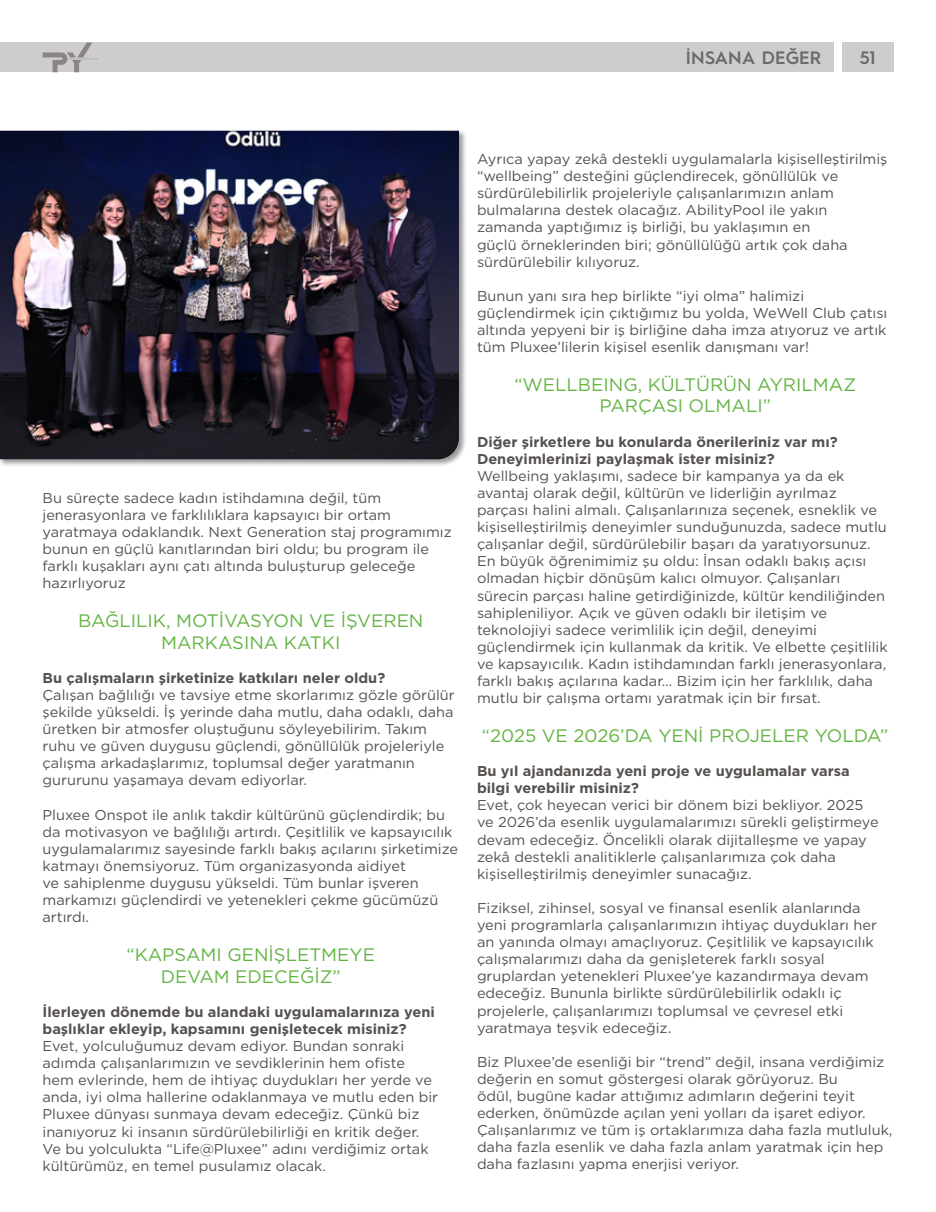
<style>
.page{position:relative;width:936px;height:1212px;background:#fff}
.page>*{position:absolute;margin:0;border:0;box-sizing:border-box;transform-origin:0 0}
.t1{font:18px/21.6px "Gotham";color:#63b443;text-align:center}
.t2{font:600 18px "Hurme Geometric Sans 1";letter-spacing:.01em;color:#6c6a68}
.t3{font:14.25px/17.1px "Gotham";color:#55514f}
.t4{font:700 14.25px/17.1px "Gotham";color:#55514f}
</style>
<div class="page">
<div style="left:0;top:43px;width:833px;height:29px;background:#cfcccc"></div>
<div style="left:842px;top:43px;width:51px;height:29px;background:#cfcccc"></div>
<svg style="left:43px;top:43px;width:55px;height:29px"></svg>
<div style="left:0;top:129px;width:466px;height:338px;background:#000;opacity:.4"></div>
<img style="left:0;top:131px;width:459px;height:328px">
<p class="t2" style="left:685px;top:45px;width:137px">İNSANA DEĞER</p>
<p class="t2" style="left:859px;top:45px;width:17px">51</p>
<p class="t3" style="left:43px;top:489px;width:411px">Bu süreçte sadece kadın istihdamına değil, tüm jenerasyonlara ve farklılıklara kapsayıcı bir ortam yaratmaya odaklandık. Next Generation staj programımız bunun en güçlü kanıtlarından biri oldu; bu program ile farklı kuşakları aynı çatı altında buluşturup geleceğe hazırlıyoruz</p>
<p class="t1" style="left:78px;top:609px;width:347px">BAĞLILIK, MOTİVASYON VE İŞVEREN<br>MARKASINA KATKI</p>
<p class="t4" style="left:43px;top:669px;width:344px">Bu çalışmaların şirketinize katkıları neler oldu?</p>
<p class="t3" style="left:43px;top:686px;width:413px">Çalışan bağlılığı ve tavsiye etme skorlarımız gözle görülür şekilde yükseldi. İş yerinde daha mutlu, daha odaklı, daha üretken bir atmosfer oluştuğunu söyleyebilirim. Takım ruhu ve güven duygusu güçlendi, gönüllülük projeleriyle çalışma arkadaşlarımız, toplumsal değer yaratmanın gururunu yaşamaya devam ediyorlar.</p>
<p class="t3" style="left:43px;top:806px;width:417px">Pluxee Onspot ile anlık takdir kültürünü güçlendirdik; bu da motivasyon ve bağlılığı artırdı. Çeşitlilik ve kapsayıcılık uygulamalarımız sayesinde farklı bakış açılarını şirketimize katmayı önemsiyoruz. Tüm organizasyonda aidiyet<br>ve sahiplenme duygusu yükseldi. Tüm bunlar işveren markamızı güçlendirdi ve yetenekleri çekme gücümüzü artırdı.</p>
<p class="t1" style="left:126px;top:943px;width:250px">“KAPSAMI GENİŞLETMEYE<br>DEVAM EDECEĞİZ”</p>
<p class="t4" style="left:43px;top:1003px;width:394px">İlerleyen dönemde bu alandaki uygulamalarınıza yeni başlıklar ekleyip, kapsamını genişletecek misiniz?</p>
<p class="t3" style="left:43px;top:1037px;width:397px">Evet, yolculuğumuz devam ediyor. Bundan sonraki adımda çalışanlarımızın ve sevdiklerinin hem ofiste hem evlerinde, hem de ihtiyaç duydukları her yerde ve anda, iyi olma hallerine odaklanmaya ve mutlu eden bir Pluxee dünyası sunmaya devam edeceğiz. Çünkü biz inanıyoruz ki insanın sürdürülebilirliği en kritik değer.<br>Ve bu yolculukta “Life@Pluxee” adını verdiğimiz ortak kültürümüz, en temel pusulamız olacak.</p>
<p class="t3" style="left:477px;top:150px;width:412px">Ayrıca yapay zekâ destekli uygulamalarla kişiselleştirilmiş “wellbeing” desteğini güçlendirecek, gönüllülük ve sürdürülebilirlik projeleriyle çalışanlarımızın anlam bulmalarına destek olacağız. AbilityPool ile yakın zamanda yaptığımız iş birliği, bu yaklaşımın en<br>güçlü örneklerinden biri; gönüllülüğü artık çok daha sürdürülebilir kılıyoruz.</p>
<p class="t3" style="left:477px;top:287px;width:412px">Bunun yanı sıra hep birlikte “iyi olma” halimizi güçlendirmek için çıktığımız bu yolda, WeWell Club çatısı altında yepyeni bir iş birliğine daha imza atıyoruz ve artık tüm Pluxee’lilerin kişisel esenlik danışmanı var!</p>
<p class="t1" style="left:514px;top:373px;width:343px">“WELLBEING, KÜLTÜRÜN AYRILMAZ<br>PARÇASI OLMALI”</p>
<p class="t4" style="left:477px;top:433px;width:362px">Diğer şirketlere bu konularda önerileriniz var mı?<br>Deneyimlerinizi paylaşmak ister misiniz?</p>
<p class="t3" style="left:477px;top:467px;width:412px">Wellbeing yaklaşımı, sadece bir kampanya ya da ek avantaj olarak değil, kültürün ve liderliğin ayrılmaz parçası halini almalı. Çalışanlarınıza seçenek, esneklik ve kişiselleştirilmiş deneyimler sunduğunuzda, sadece mutlu çalışanlar değil, sürdürülebilir başarı da yaratıyorsunuz.<br>En büyük öğrenimimiz şu oldu: İnsan odaklı bakış açısı olmadan hiçbir dönüşüm kalıcı olmuyor. Çalışanları sürecin parçası haline getirdiğinizde, kültür kendiliğinden sahipleniliyor. Açık ve güven odaklı bir iletişim ve teknolojiyi sadece verimlilik için değil, deneyimi güçlendirmek için kullanmak da kritik. Ve elbette çeşitlilik ve kapsayıcılık. Kadın istihdamından farklı jenerasyonlara, farklı bakış açılarına kadar… Bizim için her farklılık, daha mutlu bir çalışma ortamı yaratmak için bir fırsat.</p>
<p class="t1" style="left:482px;top:724px;width:408px">“2025 VE 2026’DA YENİ PROJELER YOLDA”</p>
<p class="t4" style="left:477px;top:762px;width:374px">Bu yıl ajandanızda yeni proje ve uygulamalar varsa bilgi verebilir misiniz?</p>
<p class="t3" style="left:477px;top:796px;width:403px">Evet, çok heyecan verici bir dönem bizi bekliyor. 2025 ve 2026’da esenlik uygulamalarımızı sürekli geliştirmeye devam edeceğiz. Öncelikli olarak dijitalleşme ve yapay zekâ destekli analitiklerle çalışanlarımıza çok daha kişiselleştirilmiş deneyimler sunacağız.</p>
<p class="t3" style="left:477px;top:899px;width:401px">Fiziksel, zihinsel, sosyal ve finansal esenlik alanlarında yeni programlarla çalışanlarımızın ihtiyaç duydukları her an yanında olmayı amaçlıyoruz. Çeşitlilik ve kapsayıcılık çalışmalarımızı daha da genişleterek farklı sosyal gruplardan yetenekleri Pluxee’ye kazandırmaya devam edeceğiz. Bununla birlikte sürdürülebilirlik odaklı iç projelerle, çalışanlarımızı toplumsal ve çevresel etki yaratmaya teşvik edeceğiz.</p>
<p class="t3" style="left:477px;top:1053px;width:417px">Biz Pluxee’de esenliği bir “trend” değil, insana verdiğimiz değerin en somut göstergesi olarak görüyoruz. Bu<br>ödül, bugüne kadar attığımız adımların değerini teyit ederken, önümüzde açılan yeni yolları da işaret ediyor.<br>Çalışanlarımız ve tüm iş ortaklarımıza daha fazla mutluluk, daha fazla esenlik ve daha fazla anlam yaratmak için hep daha fazlasını yapma enerjisi veriyor.</p>
</div>
